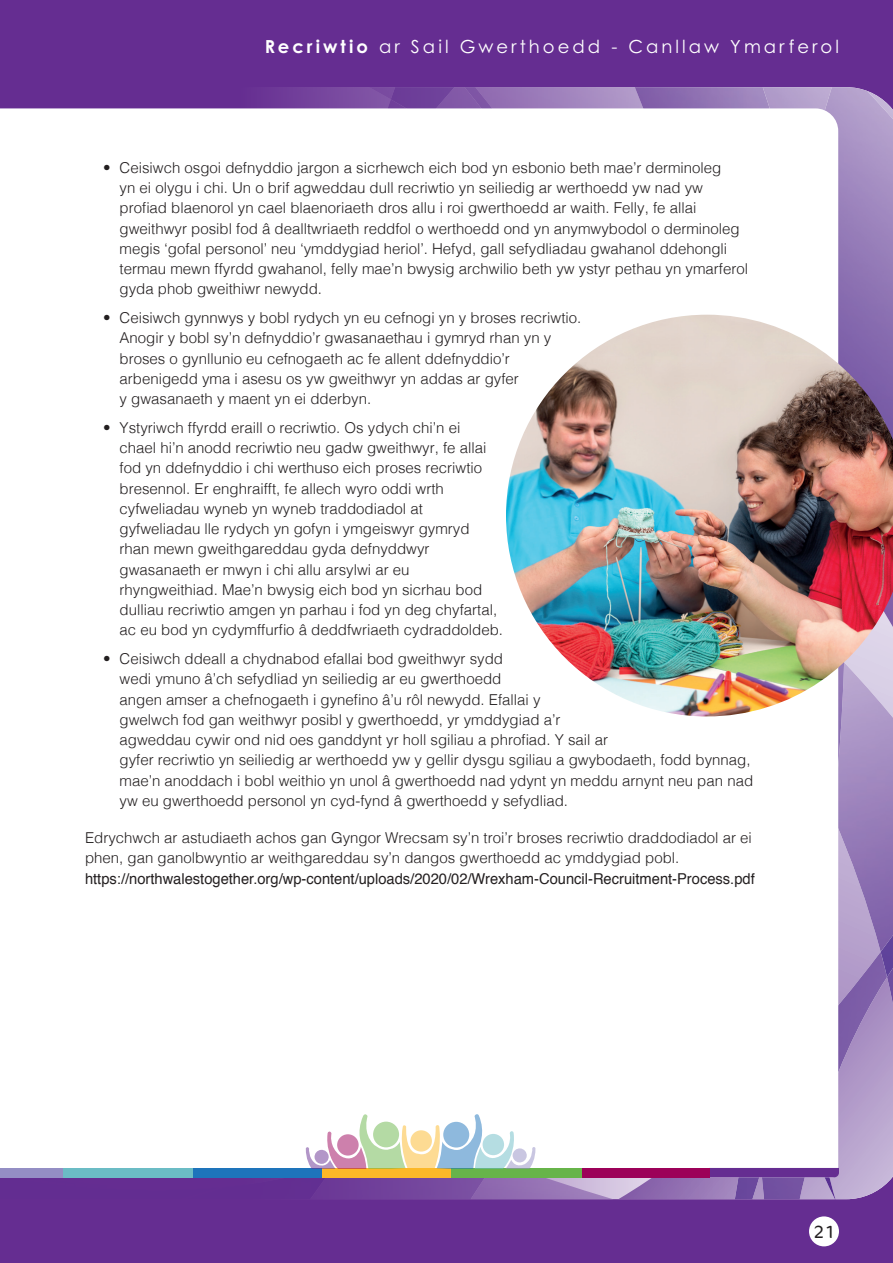
<style>
.page{position:relative;width:893px;height:1263px;background:#652d91}
.page>*{position:absolute;margin:0;border:0;box-sizing:border-box;transform-origin:0 0}
.t1{font:18px "Century Gothic Pro";letter-spacing:.17em;color:#fff}
.t2{font:300 18px "Cocon Pro";color:#231f20}
.t3{font:300 15px/20.2px "Helvetica";color:#231f20}
.t4{font:15px "Helvetica";color:#231f20}
.s1{font-weight:700}
</style>
<div class="page">
<div style="left:809px;top:1216px;width:30px;height:30px;background:#fff;border-radius:50%"></div>
<img style="left:464px;top:87px;width:104px;height:21px">
<img style="left:368px;top:87px;width:23px;height:13px">
<img style="left:635px;top:87px;width:163px;height:21px">
<img style="left:798px;top:87px;width:95px;height:228px">
<img style="left:363px;top:100px;width:28px;height:8px">
<img style="left:391px;top:87px;width:65px;height:21px">
<img style="left:226px;top:1177px;width:78px;height:1px">
<img style="left:0;top:1177px;width:226px;height:1px">
<div style="left:0;top:108px;width:838px;height:1060px;background:#fff"></div>
<div style="left:0;top:1168px;width:65px;height:9px;background:#948ec4"></div>
<div style="left:192px;top:1168px;width:130px;height:9px;background:#1e74bb"></div>
<div style="left:63px;top:1168px;width:130px;height:9px;background:#6bbcc5"></div>
<svg style="left:304px;top:540px;width:589px;height:659px;background:#f0ecf3"></svg>
<img style="left:506px;top:315px;width:387px;height:401px">
<p class="t1" style="left:265px;top:36px;width:576px"><span class="s1">Recriwtio</span> ar Sail Gwerthoedd - Canllaw Ymarferol</p>
<p class="t3" style="left:120px;top:156px;width:630px;text-indent:-16px">• Ceisiwch osgoi defnyddio jargon a sicrhewch eich bod yn esbonio beth mae’r derminoleg<br>yn ei olygu i chi. Un o brif agweddau dull recriwtio yn seiliedig ar werthoedd yw nad yw profiad blaenorol yn cael blaenoriaeth dros allu i roi gwerthoedd ar waith. Felly, fe allai gweithwyr posibl fod â dealltwriaeth reddfol o werthoedd ond yn anymwybodol o derminoleg megis ‘gofal personol’ neu ‘ymddygiad heriol’. Hefyd, gall sefydliadau gwahanol ddehongli termau mewn ffyrdd gwahanol, felly mae’n bwysig archwilio beth yw ystyr pethau yn ymarferol gyda phob gweithiwr newydd.</p>
<p class="t3" style="left:120px;top:307px;width:463px;text-indent:-16px">• Ceisiwch gynnwys y bobl rydych yn eu cefnogi yn y broses recriwtio.<br>Anogir y bobl sy’n defnyddio’r gwasanaethau i gymryd rhan yn y broses o gynllunio eu cefnogaeth ac fe allent ddefnyddio’r arbenigedd yma i asesu os yw gweithwyr yn addas ar gyfer<br>y gwasanaeth y maent yn ei dderbyn.</p>
<p class="t3" style="left:120px;top:416px;width:385px;text-indent:-16px">• Ystyriwch ffyrdd eraill o recriwtio. Os ydych chi’n ei<br>chael hi’n anodd recriwtio neu gadw gweithwyr, fe allai fod yn ddefnyddio i chi werthuso eich proses recriwtio bresennol. Er enghraifft, fe allech wyro oddi wrth cyfweliadau wyneb yn wyneb traddodiadol at gyfweliadau lle rydych yn gofyn i ymgeiswyr gymryd rhan mewn gweithgareddau gyda defnyddwyr gwasanaeth er mwyn i chi allu arsylwi ar eu rhyngweithiad. Mae’n bwysig eich bod yn sicrhau bod dulliau recriwtio amgen yn parhau i fod yn deg chyfartal, ac eu bod yn cydymffurfio â deddfwriaeth cydraddoldeb.</p>
<p class="t3" style="left:120px;top:648px;width:635px;text-indent:-16px">• Ceisiwch ddeall a chydnabod efallai bod gweithwyr sydd<br>wedi ymuno â’ch sefydliad yn seiliedig ar eu gwerthoedd<br>angen amser a chefnogaeth i gynefino â’u rôl newydd. Efallai y<br>gwelwch fod gan weithwyr posibl y gwerthoedd, yr ymddygiad a’r<br>agweddau cywir ond nid oes ganddynt yr holl sgiliau a phrofiad. Y sail ar<br>gyfer recriwtio yn seiliedig ar werthoedd yw y gellir dysgu sgiliau a gwybodaeth, fodd bynnag, mae’n anoddach i bobl weithio yn unol â gwerthoedd nad ydynt yn meddu arnynt neu pan nad yw eu gwerthoedd personol yn cyd-fynd â gwerthoedd y sefydliad.</p>
<p class="t3" style="left:85px;top:827px;width:668px">Edrychwch ar astudiaeth achos gan Gyngor Wrecsam sy’n troi’r broses recriwtio draddodiadol ar ei phen, gan ganolbwyntio ar weithgareddau sy’n dangos gwerthoedd ac ymddygiad pobl.</p>
<p class="t4" style="left:85px;top:867px;width:671px">https://northwalestogether.org/wp-content/uploads/2020/02/Wrexham-Council-Recruitment-Process.pdf</p>
<p class="t2" style="left:814px;top:1219px;width:22px">21</p>
</div>
